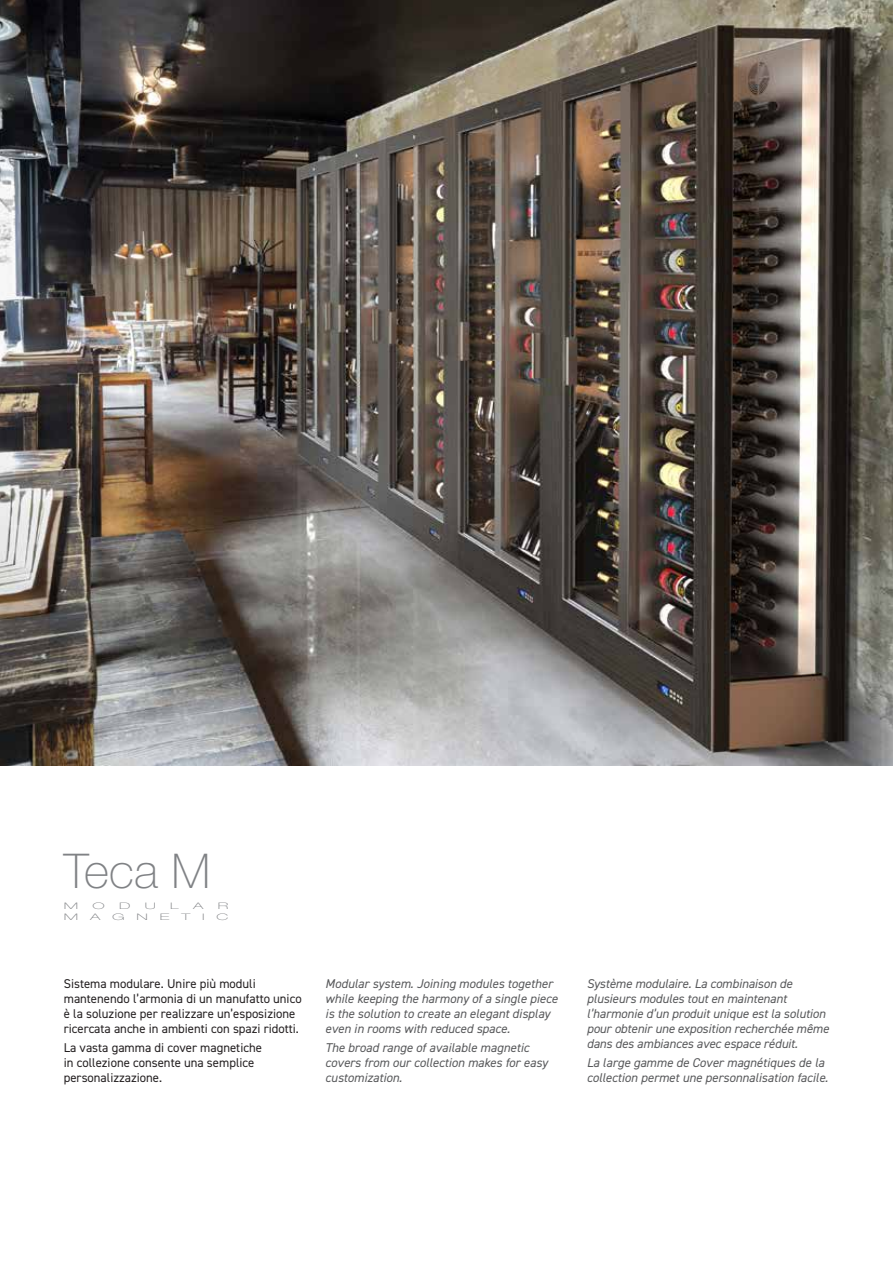
<style>
.page{position:relative;width:893px;height:1263px;background:#fff}
.page>*{position:absolute;margin:0;border:0;box-sizing:border-box;transform-origin:0 0}
.t1{font:100 48px "Helvetica Neue";color:#808285}
.t2{font:italic 12.75px/15px "DIN2014";color:#57585a}
.t3{font:12.75px/15px "DIN2014";color:#231f20}
.t4{font:100 expanded 9px "Helvetica Neue";color:#808285;scale:1.67 1}
</style>
<div class="page">
<img style="left:0;top:0;width:893px;height:765px">
<h1 class="t1" style="left:64px;top:844px;width:148px">Teca M</h1>
<p class="t4" style="left:64px;top:900px;width:10px">M</p>
<p class="t4" style="left:93px;top:900px;width:9px">O</p>
<p class="t4" style="left:119px;top:900px;width:8px">D</p>
<p class="t4" style="left:145px;top:900px;width:8px">U</p>
<p class="t4" style="left:170px;top:900px;width:7px">L</p>
<p class="t4" style="left:193px;top:900px;width:8px">A</p>
<p class="t4" style="left:218px;top:900px;width:8px">R</p>
<p class="t4" style="left:64px;top:912px;width:10px">M</p>
<p class="t4" style="left:90px;top:912px;width:8px">A</p>
<p class="t4" style="left:112px;top:912px;width:9px">G</p>
<p class="t4" style="left:137px;top:912px;width:8px">N</p>
<p class="t4" style="left:160px;top:912px;width:7px">E</p>
<p class="t4" style="left:181px;top:912px;width:7px">T</p>
<p class="t4" style="left:202px;top:912px;width:3px">I</p>
<p class="t4" style="left:216px;top:912px;width:9px">C</p>
<p class="t3" style="left:64px;top:976px;width:239px">Sistema modulare. Unire più moduli mantenendo l’armonia di un manufatto unico è la soluzione per realizzare un’esposizione ricercata anche in ambienti con spazi ridotti.</p>
<p class="t3" style="left:64px;top:1040px;width:200px">La vasta gamma di cover magnetiche in collezione consente una semplice personalizzazione.</p>
<p class="t2" style="left:325px;top:976px;width:234px">Modular system. Joining modules together while keeping the harmony of a single piece is the solution to create an elegant display even in rooms with reduced space.</p>
<p class="t2" style="left:325px;top:1040px;width:224px">The broad range of available magnetic covers from our collection makes for easy customization.</p>
<p class="t2" style="left:587px;top:976px;width:244px">Système modulaire. La combinaison de plusieurs modules tout en maintenant l’harmonie d’un produit unique est la solution pour obtenir une exposition recherchée même dans des ambiances avec espace réduit.</p>
<p class="t2" style="left:587px;top:1055px;width:243px">La large gamme de Cover magnétiques de la collection permet une personnalisation facile.</p>
</div>
